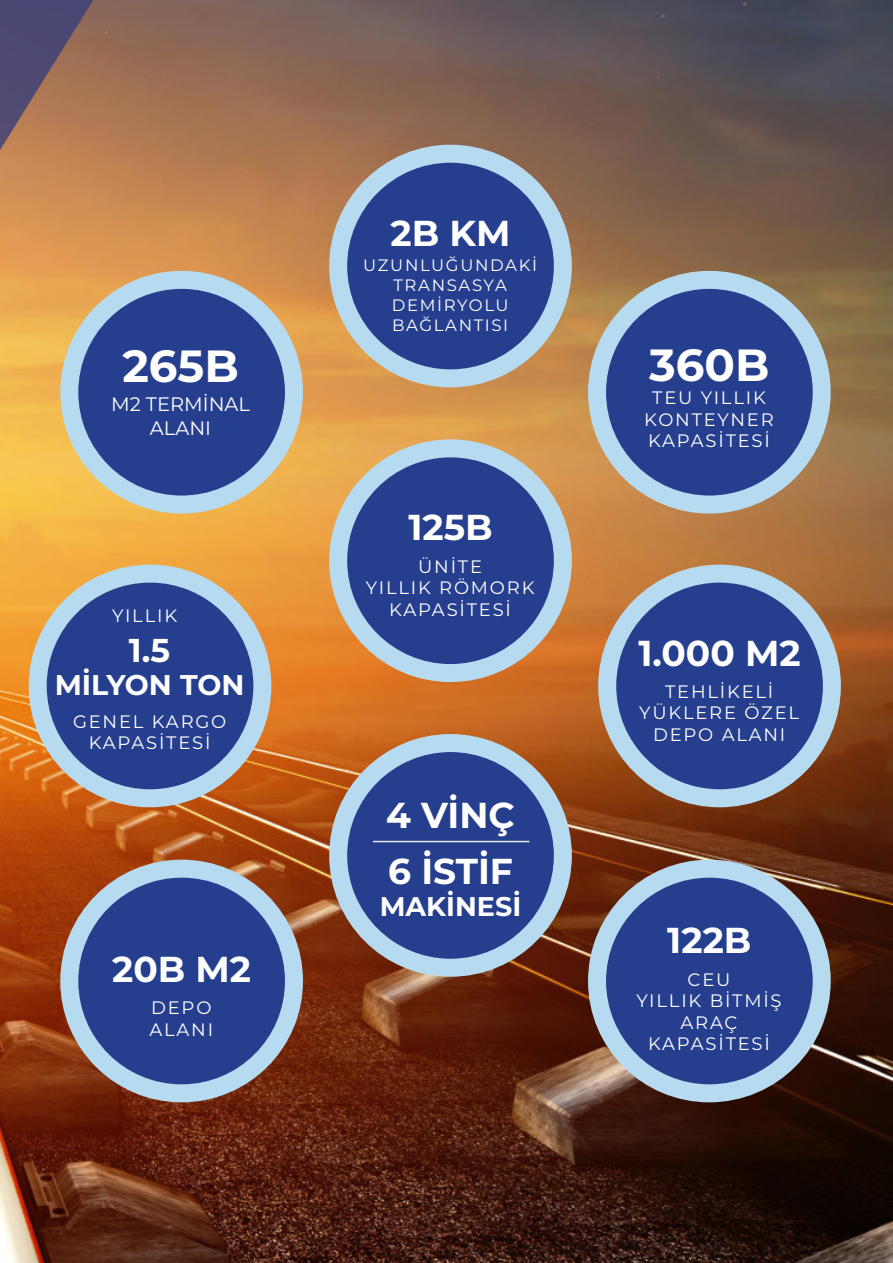
<style>
.page{position:relative;width:893px;height:1263px;background:#fff}
.page>*{position:absolute;margin:0;border:0;box-sizing:border-box;transform-origin:0 0}
.T4{font:700 45px "Montserrat";color:#fff}
.T4-2{font:700 36px "Montserrat";color:#fff}
.T4-3{font:700 33px "Montserrat";color:#fff}
.T4-4{font:700 28.5px "Montserrat";color:#fff}
.T4-5{font:700 27px "Montserrat";color:#fff}
.T4-6{font:19.5px "Montserrat";color:#fff}
.t1{font:18px/21.6px "Montserrat";letter-spacing:.1em;color:#fff;text-align:center}
.t2{font:16.5px/19.8px "Montserrat";letter-spacing:.1em;color:#fff;text-align:center}
</style>
<div class="page">
<img style="left:106px;top:0;width:787px;height:1263px">
<svg style="left:0;top:0;width:106px;height:1263px;background:#b6743c"></svg>
<div style="left:69px;top:280px;width:225px;height:224px;background:#253f8e;border-radius:50%"></div>
<div style="left:60px;top:271px;width:243px;height:242px;border:18px solid #b6dbf0;border-radius:50%"></div>
<div style="left:597px;top:280px;width:225px;height:224px;background:#253f8e;border-radius:50%"></div>
<div style="left:588px;top:271px;width:243px;height:242px;border:18px solid #b6dbf0;border-radius:50%"></div>
<div style="left:338px;top:154px;width:225px;height:224px;background:#253f8e;border-radius:50%"></div>
<div style="left:329px;top:145px;width:243px;height:242px;border:18px solid #b6dbf0;border-radius:50%"></div>
<div style="left:338px;top:448px;width:225px;height:225px;background:#253f8e;border-radius:50%"></div>
<div style="left:329px;top:439px;width:243px;height:243px;border:18px solid #b6dbf0;border-radius:50%"></div>
<div style="left:597px;top:869px;width:225px;height:224px;background:#253f8e;border-radius:50%"></div>
<div style="left:588px;top:860px;width:243px;height:242px;border:18px solid #b6dbf0;border-radius:50%"></div>
<div style="left:69px;top:869px;width:225px;height:224px;background:#253f8e;border-radius:50%"></div>
<div style="left:60px;top:860px;width:243px;height:242px;border:18px solid #b6dbf0;border-radius:50%"></div>
<div style="left:607px;top:574px;width:225px;height:224px;background:#253f8e;border-radius:50%"></div>
<div style="left:598px;top:565px;width:243px;height:242px;border:18px solid #b6dbf0;border-radius:50%"></div>
<div style="left:338px;top:743px;width:225px;height:225px;background:#253f8e;border-radius:50%"></div>
<div style="left:329px;top:734px;width:243px;height:243px;border:18px solid #b6dbf0;border-radius:50%"></div>
<div style="left:38px;top:574px;width:224px;height:224px;background:#253f8e;border-radius:50%"></div>
<div style="left:29px;top:565px;width:242px;height:242px;border:18px solid #b6dbf0;border-radius:50%"></div>
<hr style="left:373px;top:841px;width:156px;height:1px;background:#e6e7e9">
<p class="T4" style="left:122px;top:336px;width:118px">265B</p>
<p class="T4-6" style="left:111px;top:391px;width:140px">M2 TERMİNAL</p>
<p class="T4-6" style="left:150px;top:415px;width:63px">ALANI</p>
<p class="t1" style="left:112px;top:604px;width:67px">YILLIK</p>
<p class="T4-3" style="left:129px;top:628px;width:43px">1.5</p>
<p class="T4-4" style="left:55px;top:665px;width:191px">MİLYON TON</p>
<p class="t1" style="left:73px;top:710px;width:155px">GENEL KARGO<br>KAPASİTESİ</p>
<p class="T4-2" style="left:112px;top:945px;width:141px">20B M2</p>
<p class="t1" style="left:151px;top:996px;width:62px">DEPO</p>
<p class="t1" style="left:149px;top:1018px;width:65px">ALANI</p>
<p class="T4-2" style="left:390px;top:209px;width:121px">2B KM</p>
<p class="t2" style="left:363px;top:255px;width:175px">UZUNLUĞUNDAKİ<br>TRANSASYA<br>DEMİRYOLU<br>BAĞLANTISI</p>
<p class="T4-2" style="left:408px;top:504px;width:86px">125B</p>
<p class="t1" style="left:418px;top:555px;width:65px">ÜNİTE</p>
<p class="t1" style="left:366px;top:576px;width:170px">YILLIK RÖMORK</p>
<p class="t1" style="left:389px;top:598px;width:123px">KAPASİTESİ</p>
<p class="T4-2" style="left:386px;top:791px;width:130px">4 VİNÇ</p>
<p class="T4-2" style="left:388px;top:847px;width:126px">6 İSTİF</p>
<p class="T4-5" style="left:380px;top:888px;width:143px">MAKİNESİ</p>
<p class="T4" style="left:649px;top:335px;width:122px">360B</p>
<p class="t1" style="left:644px;top:386px;width:131px">TEU YILLIK<br>KONTEYNER</p>
<p class="t1" style="left:648px;top:430px;width:120px">KAPASITESI</p>
<p class="T4-2" style="left:638px;top:629px;width:164px">1.000 M2</p>
<p class="t1" style="left:639px;top:680px;width:161px">TEHLİKELİ<br>YÜKLERE ÖZEL<br>DEPO ALANI</p>
<p class="T4-2" style="left:667px;top:917px;width:86px">122B</p>
<p class="t1" style="left:688px;top:968px;width:44px">CEU</p>
<p class="t1" style="left:636px;top:989px;width:147px">YILLIK BITMIŞ</p>
<p class="t1" style="left:648px;top:1011px;width:120px">ARAÇ<br>KAPASITESI</p>
</div>
